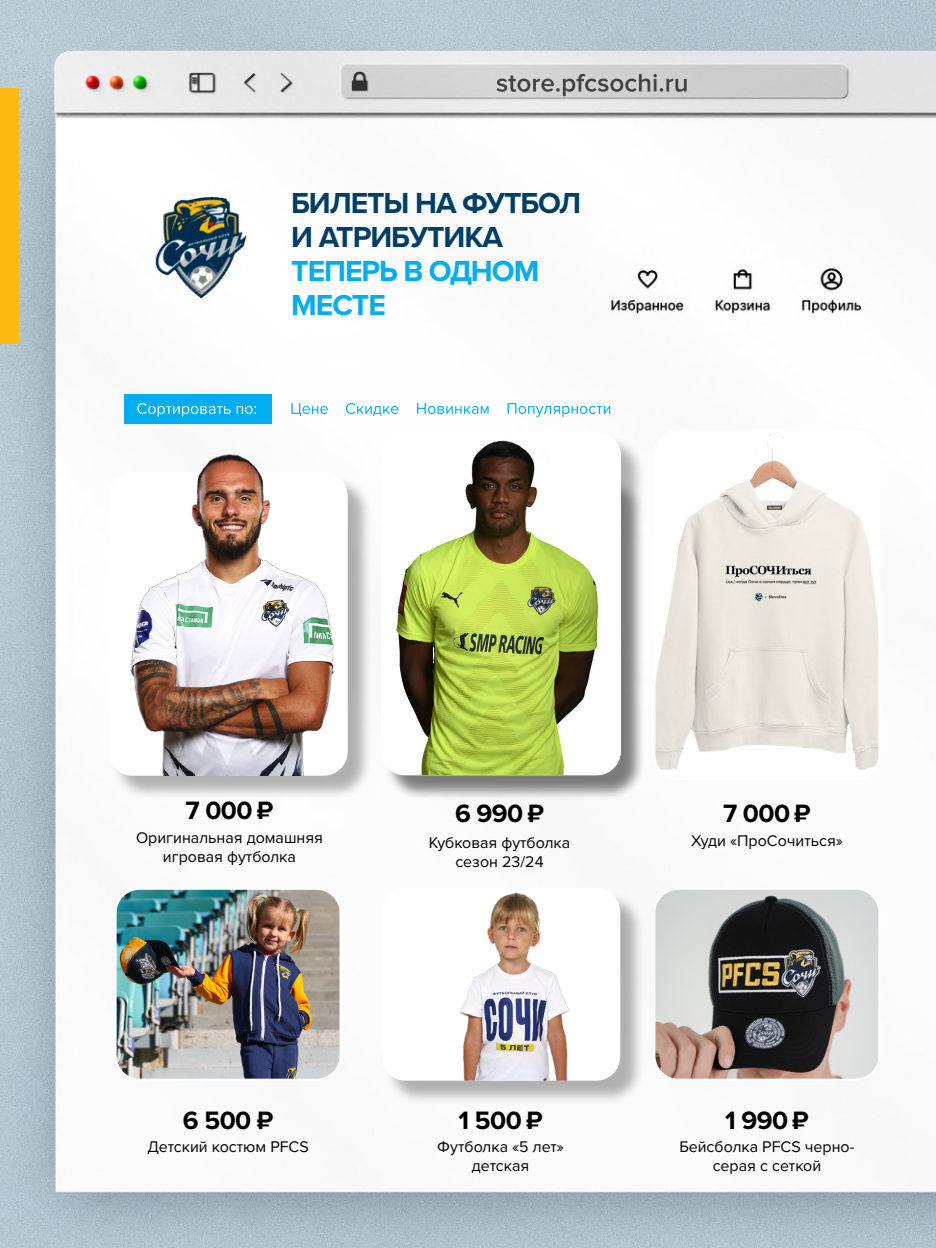
<style>
.page{position:relative;width:936px;height:1248px;background:#fff}
.page>*{position:absolute;margin:0;border:0;box-sizing:border-box;transform-origin:0 0}
.t1{font:700 30px/34px "Proxima Nova";letter-spacing:-.035em;color:#003e65}
.t2{font:700 30px/34px "Proxima Nova";letter-spacing:-.035em;color:#00aeef}
.t3{font:700 26px "Proxima Nova";letter-spacing:-.02em;color:#000}
.t4{font:16px/19.2px "Proxima Nova";color:#000;text-align:center}
</style>
<div class="page">
<img style="left:0;top:0;width:935px;height:1247px">
<div style="left:0;top:88px;width:18px;height:255px;background:#fdba12"></div>
<svg style="left:496px;top:74px;width:190px;height:22px;background:#ababab"></svg>
<div style="left:124px;top:394px;width:147px;height:29px;background:#00aeef"></div>
<svg style="left:291px;top:403px;width:319px;height:14px"></svg>
<svg style="left:137px;top:403px;width:119px;height:14px"></svg>
<img style="left:654px;top:430px;width:225px;height:346px">
<div style="left:653px;top:429px;width:227px;height:351px;border:2px solid #fff;border-radius:24px"></div>
<img style="left:116px;top:888px;width:224px;height:191px">
<div style="left:115px;top:887px;width:226px;height:193px;border:2px solid #fff;border-radius:24px"></div>
<img style="left:654px;top:888px;width:225px;height:191px">
<div style="left:653px;top:887px;width:227px;height:193px;border:2px solid #fff;border-radius:24px"></div>
<div style="left:111px;top:475px;width:261px;height:325px;background:#000;opacity:.3"></div>
<div style="left:108px;top:472px;width:240px;height:303px;background:#fff;border-radius:24px"></div>
<img style="left:118px;top:440px;width:228px;height:335px">
<div style="left:384px;top:435px;width:261px;height:365px;background:#000;opacity:.3"></div>
<img style="left:381px;top:432px;width:239px;height:343px">
<div style="left:384px;top:890px;width:261px;height:215px;background:#000;opacity:.3"></div>
<div style="left:381px;top:887px;width:239px;height:193px;background:#fff;border-radius:24px"></div>
<img style="left:391px;top:887px;width:220px;height:193px">
<h1 class="t1" style="left:291px;top:185px;width:291px">БИЛЕТЫ НА ФУТБОЛ<br>И АТРИБУТИКА</h1>
<h1 class="t2" style="left:291px;top:253px;width:250px">ТЕПЕРЬ В ОДНОМ<br>МЕСТЕ</h1>
<h2 class="t3" style="left:185px;top:791px;width:89px">7 000 ₽</h2>
<p class="t4" style="left:136px;top:827px;width:188px">Оригинальная домашняя игровая футболка</p>
<h2 class="t3" style="left:183px;top:1100px;width:92px">6 500 ₽</h2>
<p class="t4" style="left:147px;top:1136px;width:163px">Детский костюм PFCS</p>
<h2 class="t3" style="left:455px;top:793px;width:90px">6 990 ₽</h2>
<p class="t4" style="left:428px;top:832px;width:143px">Кубковая футболка сезон 23/24</p>
<h2 class="t3" style="left:458px;top:1100px;width:85px">1 500 ₽</h2>
<p class="t4" style="left:437px;top:1136px;width:128px">Футболка «5 лет» детская</p>
<h2 class="t3" style="left:723px;top:793px;width:89px">7 000 ₽</h2>
<p class="t4" style="left:691px;top:830px;width:153px">Худи «ПроСочиться»</p>
<h2 class="t3" style="left:725px;top:1100px;width:85px">1 990 ₽</h2>
<p class="t4" style="left:679px;top:1136px;width:177px">Бейсболка PFCS черно&shy;серая с сеткой</p>
</div>
